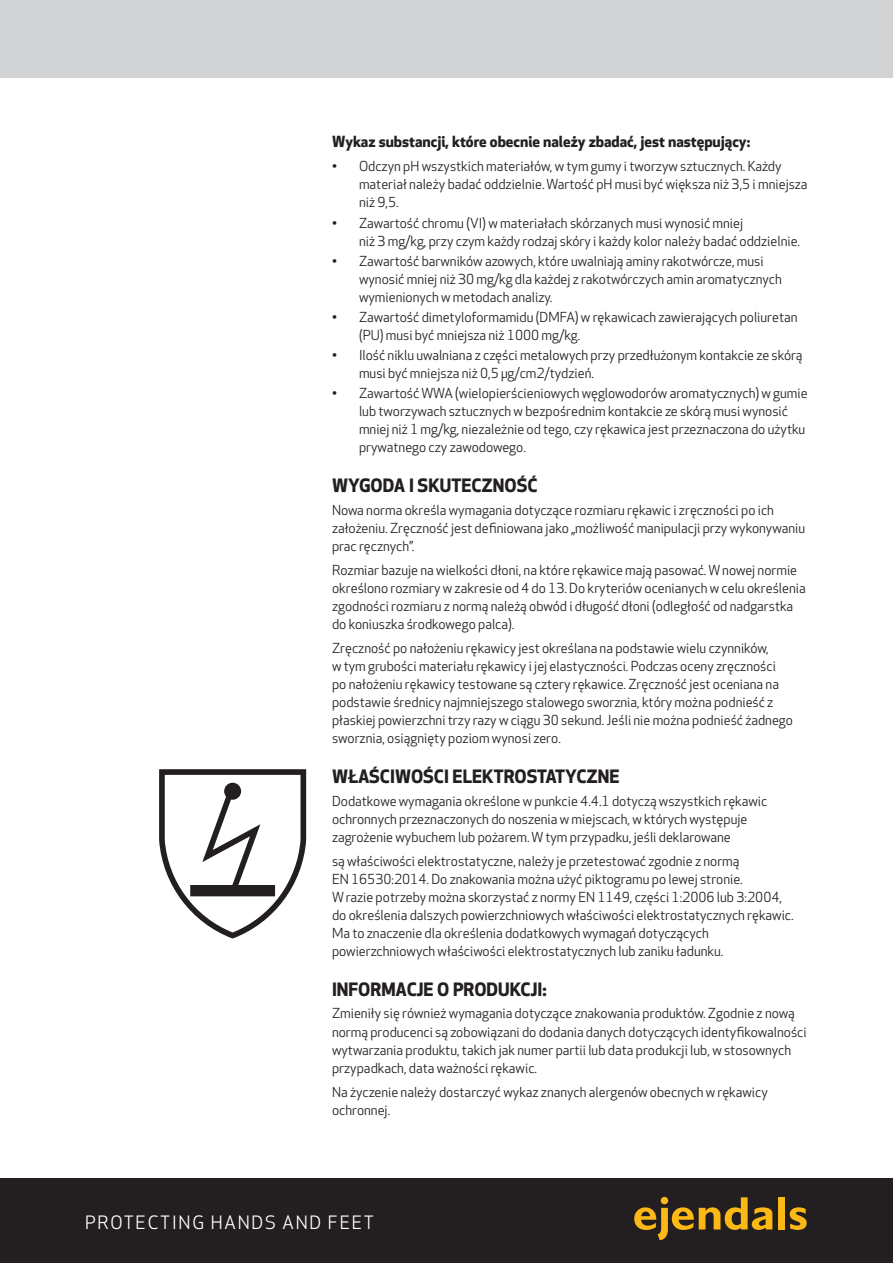
<style>
.page{position:relative;width:893px;height:1263px;background:#fff}
.page>*{position:absolute;margin:0;border:0;box-sizing:border-box;transform-origin:0 0}
.Underrubrik{font:700 18px "Apex New";color:#231f20}
.t1{font:18px "Apex New";letter-spacing:.1em;color:#fff}
.Body{font:700 15px "Apex New";color:#231f20}
.Body-2{font:13.5px/18px "Apex New";color:#231f20}
</style>
<div class="page">
<div style="left:0;top:1179px;width:893px;height:84px;background:#231f20"></div>
<div style="left:0;top:0;width:893px;height:78px;background:#d1d2d4"></div>
<div style="left:778px;top:1197px;width:7px;height:32px;background:#fcb814"></div>
<svg style="left:790px;top:1207px;width:17px;height:23px"></svg>
<svg style="left:634px;top:1197px;width:138px;height:43px"></svg>
<svg style="left:159px;top:769px;width:147px;height:169px"></svg>
<p class="Body" style="left:332px;top:131px;width:420px">Wykaz substancji, które obecnie należy zbadać, jest następujący:</p>
<p class="Body-2" style="left:359px;top:158px;width:450px;text-indent:-27px">• Odczyn pH wszystkich materiałów, w tym gumy i tworzyw sztucznych. Każdy materiał należy badać oddzielnie. Wartość pH musi być większa niż 3,5 i mniejsza niż 9,5.</p>
<p class="Body-2" style="left:359px;top:214px;width:443px;text-indent:-27px">• Zawartość chromu (VI) w materiałach skórzanych musi wynosić mniej<br>niż 3 mg/kg, przy czym każdy rodzaj skóry i każdy kolor należy badać oddzielnie.</p>
<p class="Body-2" style="left:359px;top:252px;width:424px;text-indent:-27px">• Zawartość barwników azowych, które uwalniają aminy rakotwórcze, musi wynosić mniej niż 30 mg/kg dla każdej z rakotwórczych amin aromatycznych wymienionych w metodach analizy.</p>
<p class="Body-2" style="left:359px;top:308px;width:440px;text-indent:-27px">• Zawartość dimetyloformamidu (DMFA) w rękawicach zawierających poliuretan (PU) musi być mniejsza niż 1000 mg/kg.</p>
<p class="Body-2" style="left:359px;top:346px;width:445px;text-indent:-27px">• Ilość niklu uwalniana z części metalowych przy przedłużonym kontakcie ze skórą musi być mniejsza niż 0,5 μg/cm2/tydzień.</p>
<p class="Body-2" style="left:359px;top:384px;width:450px;text-indent:-27px">• Zawartość WWA (wielopierścieniowych węglowodorów aromatycznych) w gumie lub tworzywach sztucznych w bezpośrednim kontakcie ze skórą musi wynosić mniej niż 1 mg/kg, niezależnie od tego, czy rękawica jest przeznaczona do użytku prywatnego czy zawodowego.</p>
<p class="Underrubrik" style="left:332px;top:473px;width:207px">WYGODA I SKUTECZNOŚĆ</p>
<p class="Body-2" style="left:332px;top:501px;width:475px">Nowa norma określa wymagania dotyczące rozmiaru rękawic i zręczności po ich założeniu. Zręczność jest definiowana jako „możliwość manipulacji przy wykonywaniu prac ręcznych”.</p>
<p class="Body-2" style="left:332px;top:561px;width:475px">Rozmiar bazuje na wielkości dłoni, na które rękawice mają pasować. W nowej normie określono rozmiary w zakresie od 4 do 13. Do kryteriów ocenianych w celu określenia zgodności rozmiaru z normą należą obwód i długość dłoni (odległość od nadgarstka do koniuszka środkowego palca).</p>
<p class="Body-2" style="left:332px;top:639px;width:462px">Zręczność po nałożeniu rękawicy jest określana na podstawie wielu czynników,<br>w tym grubości materiału rękawicy i jej elastyczności. Podczas oceny zręczności po nałożeniu rękawicy testowane są cztery rękawice. Zręczność jest oceniana na podstawie średnicy najmniejszego stalowego sworznia, który można podnieść z płaskiej powierzchni trzy razy w ciągu 30 sekund. Jeśli nie można podnieść żadnego sworznia, osiągnięty poziom wynosi zero.</p>
<p class="Underrubrik" style="left:332px;top:764px;width:289px">WŁAŚCIWOŚCI ELEKTROSTATYCZNE</p>
<p class="Body-2" style="left:332px;top:792px;width:437px">Dodatkowe wymagania określone w punkcie 4.4.1 dotyczą wszystkich rękawic ochronnych przeznaczonych do noszenia w miejscach, w których występuje zagrożenie wybuchem lub pożarem. W tym przypadku, jeśli deklarowane</p>
<p class="Body-2" style="left:332px;top:852px;width:463px">są właściwości elektrostatyczne, należy je przetestować zgodnie z normą<br>EN 16530:2014. Do znakowania można użyć piktogramu po lewej stronie.<br>W razie potrzeby można skorzystać z normy EN 1149, części 1:2006 lub 3:2004, do określenia dalszych powierzchniowych właściwości elektrostatycznych rękawic.<br>Ma to znaczenie dla określenia dodatkowych wymagań dotyczących powierzchniowych właściwości elektrostatycznych lub zaniku ładunku.</p>
<p class="Underrubrik" style="left:332px;top:976px;width:216px">INFORMACJE O PRODUKCJI:</p>
<p class="Body-2" style="left:332px;top:1004px;width:476px">Zmieniły się również wymagania dotyczące znakowania produktów. Zgodnie z nową normą producenci są zobowiązani do dodania danych dotyczących identyfikowalności wytwarzania produktu, takich jak numer partii lub data produkcji lub, w stosownych przypadkach, data ważności rękawic.</p>
<p class="Body-2" style="left:332px;top:1083px;width:437px">Na życzenie należy dostarczyć wykaz znanych alergenów obecnych w rękawicy ochronnej.</p>
<p class="t1" style="left:85px;top:1211px;width:290px">PROTECTING HANDS AND FEET</p>
</div>
